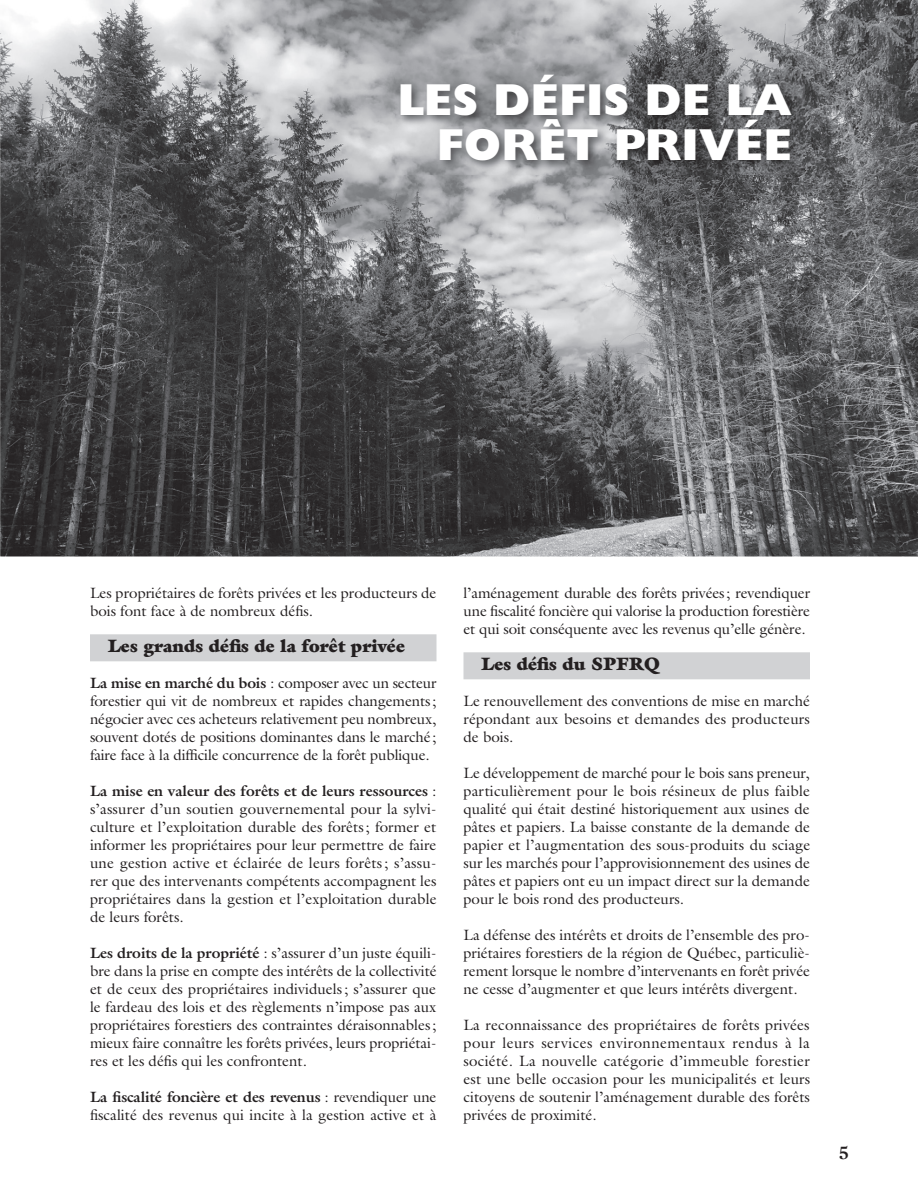
<style>
.page{position:relative;width:918px;height:1188px;background:#fff}
.page>*{position:absolute;margin:0;border:0;box-sizing:border-box;transform-origin:0 0}
.t1{font:800 45px/45px "Gill Sans";color:#fff;text-align:right}
.t2{font:900 18px "Galliard";color:#231f20}
.t3{font:700 18px "Galliard";color:#231f20}
.t4{font:15px/18px "Galliard";color:#231f20;text-align:justify}
.s1{font-weight:700}
</style>
<div class="page">
<img style="left:0;top:0;width:918px;height:556px">
<img style="left:395px;top:69px;width:409px;height:105px">
<div style="left:90px;top:634px;width:346px;height:27px;background:#d1d2d4"></div>
<div style="left:464px;top:652px;width:346px;height:27px;background:#d1d2d4"></div>
<h1 class="t1" style="left:398px;top:77px;width:396px">LES DÉFIS DE LA<br>FORÊT PRIVÉE</h1>
<p class="t4" style="left:90px;top:584px;width:348px">Les propriétaires de forêts privées et les producteurs de bois font face à de nombreux défis.</p>
<p class="t2" style="left:108px;top:635px;width:299px">Les grands défis de la forêt privée</p>
<p class="t4" style="left:90px;top:674px;width:348px"><span class="s1">La mise en marché du bois</span> : composer avec un secteur forestier qui vit de nombreux et rapides changements ; négocier avec ces acheteurs relativement peu nombreux, souvent dotés de positions dominantes dans le marché ; faire face à la difficile concurrence de la forêt publique.</p>
<p class="t4" style="left:90px;top:782px;width:348px"><span class="s1">La mise en valeur des forêts et de leurs ressources</span> : s’assurer d’un soutien gouvernemental pour la sylvi&shy;culture et l’exploitation durable des forêts ; former et informer les propriétaires pour leur permettre de faire une gestion active et éclairée de leurs forêts ; s’assu&shy;rer que des intervenants compétents accompagnent les propriétaires dans la gestion et l’exploitation durable de leurs forêts.</p>
<p class="t4" style="left:90px;top:944px;width:348px"><span class="s1">Les droits de la propriété</span> : s’assurer d’un juste équili&shy;bre dans la prise en compte des intérêts de la collectivité et de ceux des propriétaires individuels ; s’assurer que le fardeau des lois et des règlements n’impose pas aux propriétaires forestiers des contraintes déraisonnables ; mieux faire connaître les forêts privées, leurs propriétai&shy;res et les défis qui les confrontent.</p>
<p class="t4" style="left:90px;top:1088px;width:348px"><span class="s1">La fiscalité foncière et des revenus</span> : revendiquer une fiscalité des revenus qui incite à la gestion active et à</p>
<p class="t4" style="left:464px;top:584px;width:348px">l’aménagement durable des forêts privées ; revendiquer une fiscalité foncière qui valorise la production forestière et qui soit conséquente avec les revenus qu’elle génère.</p>
<p class="t2" style="left:482px;top:653px;width:180px">Les défis du SPFRQ</p>
<p class="t4" style="left:464px;top:692px;width:348px">Le renouvellement des conventions de mise en marché répondant aux besoins et demandes des producteurs de bois.</p>
<p class="t4" style="left:464px;top:764px;width:348px">Le développement de marché pour le bois sans preneur, particulièrement pour le bois résineux de plus faible qualité qui était destiné historiquement aux usines de pâtes et papiers. La baisse constante de la demande de papier et l’augmentation des sous-produits du sciage sur les marchés pour l’approvisionnement des usines de pâtes et papiers ont eu un impact direct sur la demande pour le bois rond des producteurs.</p>
<p class="t4" style="left:464px;top:926px;width:348px">La défense des intérêts et droits de l’ensemble des pro&shy;priétaires forestiers de la région de Québec, particuliè&shy;rement lorsque le nombre d’intervenants en forêt privée ne cesse d’augmenter et que leurs intérêts divergent.</p>
<p class="t4" style="left:464px;top:1016px;width:348px">La reconnaissance des propriétaires de forêts privées pour leurs services environnementaux rendus à la société. La nouvelle catégorie d’immeuble forestier est une belle occasion pour les municipalités et leurs citoyens de soutenir l’aménagement durable des forêts privées de proximité.</p>
<p class="t3" style="left:838px;top:1142px;width:12px">5</p>
</div>
